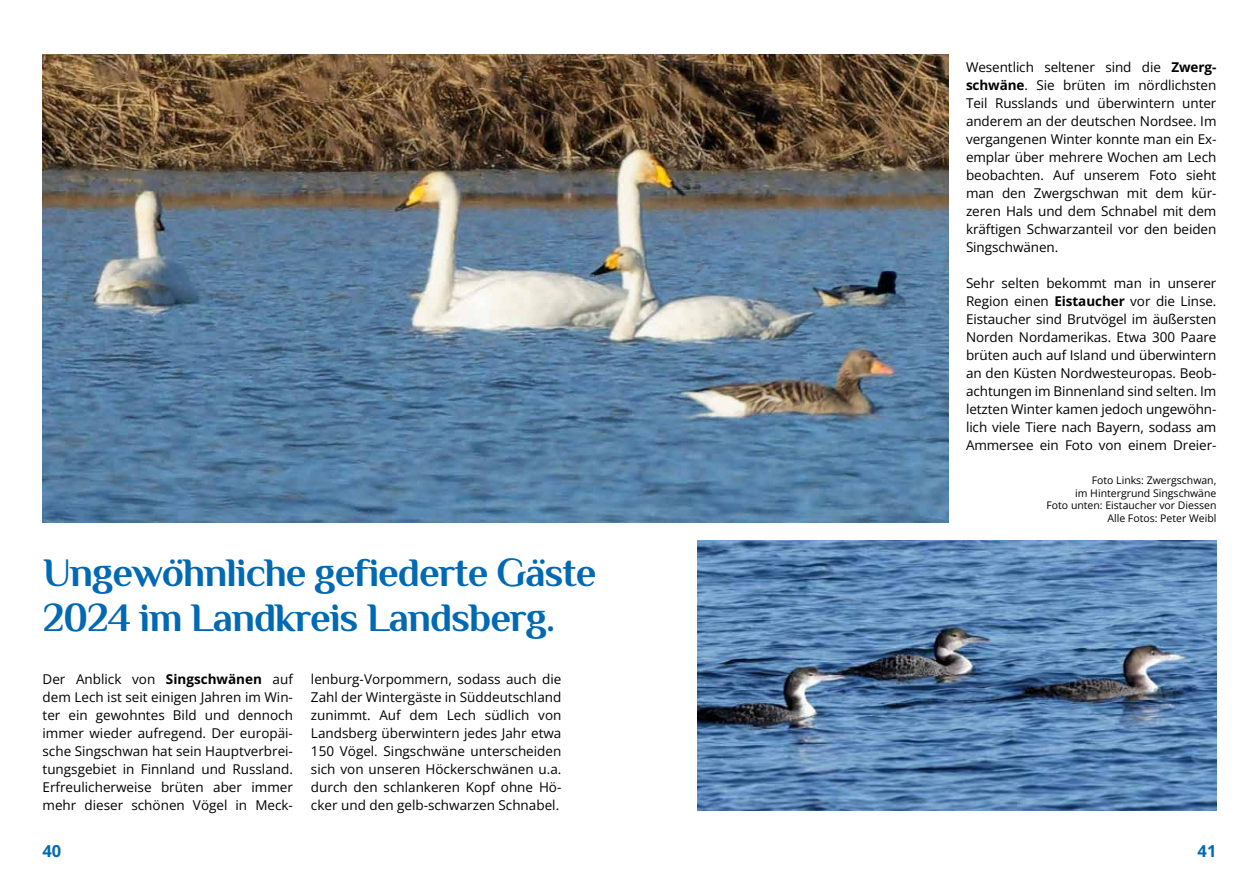
<style>
.page{position:relative;width:1259px;height:893px;background:#fff}
.page>*{position:absolute;margin:0;border:0;box-sizing:border-box;transform-origin:0 0}
.t1{font:700 40.5px/45px "Philosopher";letter-spacing:-.025em;color:#0069b4}
.t2{font:700 16.5px "Open Sans";color:#0069b4}
.t3{font:13.5px/18px "Open Sans";letter-spacing:-.005em;color:#000;text-align:justify}
.t4{font:10.5px/12.6px "Open Sans";color:#000;text-align:right}
.s1{font-weight:700}
</style>
<div class="page">
<img style="left:697px;top:540px;width:519px;height:270px">
<img style="left:43px;top:54px;width:905px;height:468px">
<p class="t3" style="left:966px;top:58px;width:252px">Wesentlich seltener sind die <span class="s1">Zwerg&shy;schwäne</span>. Sie brüten im nördlichsten Teil Russlands und überwintern unter anderem an der deutschen Nordsee. Im vergangenen Winter konnte man ein Ex&shy;emplar über mehrere Wochen am Lech beobachten. Auf unserem Foto sieht man den Zwergschwan mit dem kür&shy;zeren Hals und dem Schnabel mit dem kräftigen Schwarzanteil vor den beiden Singschwänen.</p>
<p class="t3" style="left:966px;top:274px;width:252px">Sehr selten bekommt man in unserer Region einen <span class="s1">Eistaucher</span> vor die Linse.<br>Eistaucher sind Brutvögel im äußersten Norden Nordamerikas. Etwa 300 Paare brüten auch auf Island und überwintern an den Küsten Nordwesteuropas. Beob&shy;achtungen im Binnenland sind selten. Im letzten Winter kamen jedoch ungewöhn&shy;lich viele Tiere nach Bayern, sodass am Ammersee ein Foto von einem Dreier-</p>
<h1 class="t1" style="left:43px;top:550px;width:555px">Ungewöhnliche gefiederte Gäste<br>2024 im Landkreis Landsberg.</h1>
<p class="t3" style="left:43px;top:670px;width:252px">Der Anblick von <span class="s1">Singschwänen</span> auf dem Lech ist seit einigen Jahren im Win&shy;ter ein gewohntes Bild und dennoch immer wieder aufregend. Der europäi&shy;sche Singschwan hat sein Hauptverbrei&shy;tungsgebiet in Finnland und Russland.<br>Erfreulicherweise brüten aber immer mehr dieser schönen Vögel in Meck-</p>
<p class="t3" style="left:311px;top:670px;width:252px">lenburg-Vorpommern, sodass auch die Zahl der Wintergäste in Süddeutschland zunimmt. Auf dem Lech südlich von Landsberg überwintern jedes Jahr etwa 150 Vögel. Singschwäne unterscheiden sich von unseren Höckerschwänen u.a. durch den schlankeren Kopf ohne Hö&shy;cker und den gelb-schwarzen Schnabel.</p>
<p class="t4" style="left:1046px;top:474px;width:171px">Foto Links: Zwergschwan,<br>im Hintergrund Singschwäne<br>Foto unten: Eistaucher vor Diessen<br>Alle Fotos: Peter Weibl</p>
<p class="t2" style="left:43px;top:839px;width:20px">40</p>
<p class="t2" style="left:1197px;top:839px;width:20px">41</p>
</div>
